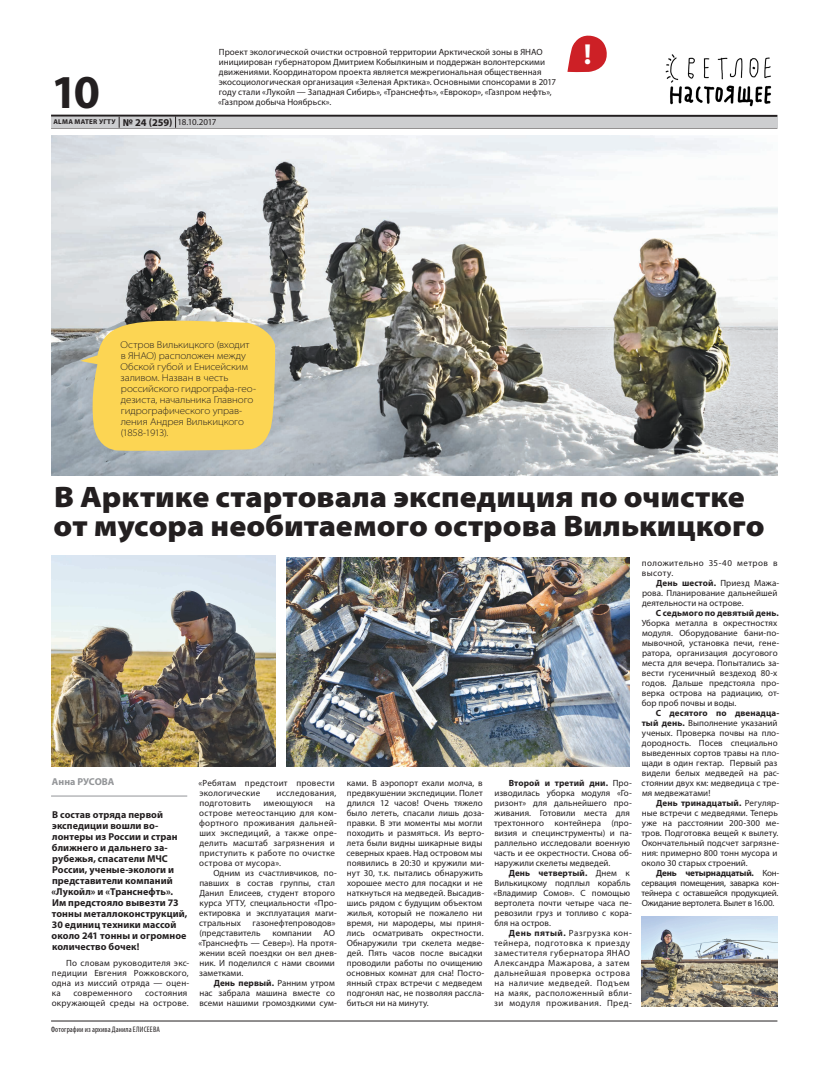
<style>
.page{position:relative;width:820px;height:1078px;background:#fff}
.page>*{position:absolute;margin:0;border:0;box-sizing:border-box;transform-origin:0 0}
.t1{font:700 47.4px "Myriad Pro";color:#231f20}
.t2{font:900 semi-expanded 29.7px/29.7px "Myriad Pro";color:#231f20}
.t3{font:700 29px "Myriad Pro";color:#fff}
.t4{font:700 10px/11px "Myriad Pro";letter-spacing:.01em;color:#231f20}
.t5{font:300 semi-expanded 10px/11px "Myriad Pro";letter-spacing:-.005em;color:#231f20}
.t6{font:700 10px "Myriad Pro";letter-spacing:-.005em;color:#939598}
.t7{font:9px/10px "Myriad Pro";letter-spacing:.005em;color:#231f20}
.t8{font:9px/10px "Myriad Pro";letter-spacing:.025em;color:#231f20}
.t9{font:9px/10px "Myriad Pro";letter-spacing:.045em;color:#231f20}
.t10{font:700 9px "Myriad Pro";letter-spacing:.01em;color:#231f20}
.t11{font:9px "Myriad Pro";letter-spacing:.03em;color:#231f20}
.t12{font:condensed 8px "Myriad Pro";letter-spacing:.015em;color:#231f20}
.t13{font:700 7px "Myriad Pro";letter-spacing:.04em;color:#231f20}
.s1{font-size:10.5px}
.s2{font-weight:400;font-size:9px}
.s3{font-weight:700}
</style>
<div class="page">
<hr style="left:51px;top:128px;width:726px;height:1px;background:#231f20">
<hr style="left:51px;top:115px;width:726px;height:2px;background:#231f20">
<div style="left:51px;top:117px;width:726px;height:11px;background:#cdced0"></div>
<svg style="left:175px;top:116px;width:1px;height:12px"></svg>
<hr style="left:51px;top:1020px;width:726px;height:1px;background:#231f20">
<img style="left:665px;top:54px;width:107px;height:53px">
<svg style="left:567px;top:35px;width:40px;height:37px"></svg>
<img style="left:51px;top:135px;width:726px;height:340px">
<img style="left:51px;top:555px;width:224px;height:210px">
<img style="left:286px;top:557px;width:343px;height:208px">
<svg style="left:80px;top:318px;width:195px;height:133px"></svg>
<img style="left:641px;top:916px;width:136px;height:89px">
<hr style="left:51px;top:795px;width:136px;height:1px;background:#939598">
<p class="t7" style="left:218px;top:47px;width:339px">Проект экологической очистки островной территории Арктической зоны в ЯНАО инициирован губернатором Дмитрием Кобылкиным и поддержан волонтерскими движениями. Координатором проекта является межрегиональная общественная экосоциологическая организация «Зеленая Арктика». Основными спонсорами в 2017 году стали «Лукойл — Западная Сибирь», «Транснефть», «Еврокор», «Газпром нефть», «Газпром добыча Ноябрьск».</p>
<h1 class="t1" style="left:51px;top:61px;width:50px">10</h1>
<p class="t13" style="left:53px;top:117px;width:164px">ALMA MATER УГТУ <span class="s1">№ 24 (259)</span> <span class="s2">18.10.2017</span></p>
<h3 class="t3" style="left:583px;top:35px;width:9px">!</h3>
<p class="t5" style="left:120px;top:339px;width:137px">Остров Вилькицкого (входит в ЯНАО) расположен между<br>Обской губой и Енисейским заливом. Назван в честь российского гидрографа-гео&shy;дезиста, начальника Главного гидрографического управ&shy;ления Андрея Вилькицкого (1858-1913).</p>
<h2 class="t2" style="left:53px;top:482px;width:712px">В Арктике стартовала экспедиция по очистке от мусора необитаемого острова Вилькицкого</h2>
<p class="t6" style="left:52px;top:774px;width:64px">Анна РУСОВА</p>
<p class="t4" style="left:51px;top:808px;width:138px">В состав отряда первой экспедиции вошли во&shy;лонтеры из России и стран ближнего и дальнего за&shy;рубежья, спасатели МЧС<br>России, ученые-экологи и представители компаний «Лукойл» и «Транснефть».<br>Им предстояло вывезти 73 тонны металлоконструкций,<br>30 единиц техники массой около 241 тонны и огромное количество бочек!</p>
<p class="t7" style="left:52px;top:957px;width:139px;text-align:justify;text-indent:15px">По словам руководителя экс&shy;педиции Евгения Рожковского, одна из миссий отряда — оцен&shy;ка</p>
<p class="t8" style="left:52px;top:987px;width:138px;text-align:right">состояния<br>окружающей среды на острове.</p>
<p class="t8" style="left:73px;top:987px;width:60px">современного</p>
<p class="t12" style="left:51px;top:1024px;width:110px">Фотографии из архива Данила ЕЛИСЕЕВА</p>
<p class="t8" style="left:198px;top:777px;width:138px">«Ребятам предстоит провести экологические</p>
<p class="t8" style="left:276px;top:787px;width:61px">исследования,</p>
<p class="t8" style="left:199px;top:797px;width:139px;text-indent:126px">на острове метеостанцию для ком&shy;фортного проживания дальней&shy;ших экспедиций, а также опре&shy;делить масштаб загрязнения и приступить к работе по очистке острова от мусора».</p>
<p class="t7" style="left:199px;top:867px;width:139px;text-indent:14px">Одним из счастливчиков, по&shy;павших в состав группы, стал<br>Данил Елисеев, студент второго курса УГТУ, специальности «Про&shy;ектировка и эксплуатация маги&shy;стральных</p>
<p class="t8" style="left:199px;top:797px;width:53px">подготовить</p>
<p class="t11" style="left:263px;top:797px;width:51px">имеющуюся</p>
<p class="t7" style="left:199px;top:917px;width:138px;text-indent:53px">газонефтепроводов» (представитель</p>
<p class="t7" style="left:198px;top:927px;width:140px;text-indent:125px">АО «Транснефть — Север»). На протя&shy;жении всей поездки он вел днев&shy;ник. И поделился с нами своими заметками.</p>
<p class="t7" style="left:199px;top:977px;width:139px;text-indent:14px"><span class="s3">День первый.</span> Ранним утром нас забрала машина вместе со всеми нашими громоздкими сум-</p>
<p class="t7" style="left:272px;top:927px;width:41px">компании</p>
<p class="t7" style="left:346px;top:777px;width:139px">ками. В аэропорт ехали молча, в предвкушении экспедиции. Полет длился 12 часов! Очень тяжело было лететь, спасали лишь доза&shy;правки. В эти моменты мы могли походить и размяться. Из верто&shy;лета были видны шикарные виды северных краев. Над островом мы появились в 20:30 и кружили ми&shy;нут 30, т.к. пытались обнаружить хорошее место для посадки и не наткнуться на медведей. Высадив&shy;шись рядом с будущим объектом жилья, который не пожалело ни время, ни мародеры, мы приня&shy;лись осматривать окрестности.<br>Обнаружили три скелета медве&shy;дей. Пять часов после высадки проводили работы по очищению основных комнат для сна! Посто&shy;янный страх встречи с медведем подгонял нас, не позволяя рассла&shy;биться ни на минуту.</p>
<p class="t7" style="left:493px;top:777px;width:139px;text-indent:15px"><span class="s3">Второй и третий дни.</span> Про&shy;изводилась уборка модуля «Го&shy;ризонт» для дальнейшего про&shy;живания. Готовили места для трехтонного контейнера (про&shy;визия и специнструменты) и па&shy;раллельно исследовали военную часть и ее окрестности. Снова об&shy;наружили скелеты медведей.</p>
<p class="t7" style="left:493px;top:867px;width:140px;text-indent:15px"><span class="s3">День четвертый.</span> Днем к<br>Вилькицкому подплыл корабль «Владимир Сомов». С помощью вертолета почти четыре часа пе&shy;ревозили груз и топливо с кора&shy;бля на остров.</p>
<p class="t9" style="left:494px;top:927px;width:139px;text-indent:15px"><span class="s3">День пятый.</span> Разгрузка кон&shy;тейнера, подготовка к приезду заместителя губернатора ЯНАО<br>Александра Мажарова, а затем дальнейшая проверка острова на наличие медведей. Подъем на маяк, расположенный вбли&shy;зи модуля проживания. Пред-</p>
<p class="t9" style="left:641px;top:557px;width:137px">положительно 35-40 метров в высоту.</p>
<p class="t7" style="left:641px;top:577px;width:139px;text-indent:14px"><span class="s3">День шестой.</span> Приезд Мажа&shy;рова. Планирование дальнейшей деятельности на острове.</p>
<p class="t10" style="left:655px;top:606px;width:124px">С седьмого по девятый день.</p>
<p class="t7" style="left:641px;top:617px;width:139px">Уборка металла в окрестностях модуля. Оборудование бани-по&shy;мывочной, установка печи, гене&shy;ратора, организация досугового места для вечера. Попытались за&shy;вести гусеничный вездеход 80-х годов. Дальше предстояла про&shy;верка острова на радиацию, от&shy;бор проб почвы и воды.</p>
<p class="t7" style="left:641px;top:707px;width:139px;text-indent:14px"><span class="s3">С десятого по двенадца&shy;тый день.</span> Выполнение указаний ученых. Проверка почвы на пло&shy;дородность. Посев специально выведенных сортов травы на пло&shy;щади в один гектар. Первый раз видели белых медведей на рас&shy;стоянии двух км: медведица с тре&shy;мя медвежатами!</p>
<p class="t7" style="left:641px;top:797px;width:139px;text-indent:15px"><span class="s3">День тринадцатый.</span> Регуляр&shy;ные встречи с медведями. Теперь уже на расстоянии 200-300 ме&shy;тров. Подготовка вещей к вылету.<br>Окончательный подсчет загрязне&shy;ния: примерно 800 тонн мусора и около 30 старых строений.</p>
<p class="t7" style="left:641px;top:867px;width:139px;text-align:justify;text-indent:15px"><span class="s3">День четырнадцатый.</span> Кон&shy;сервация помещения, заварка кон&shy;тейнера с оставшейся продукцией.<br>Ожидание вертолета. Вылет в 16.00.</p>
</div>
